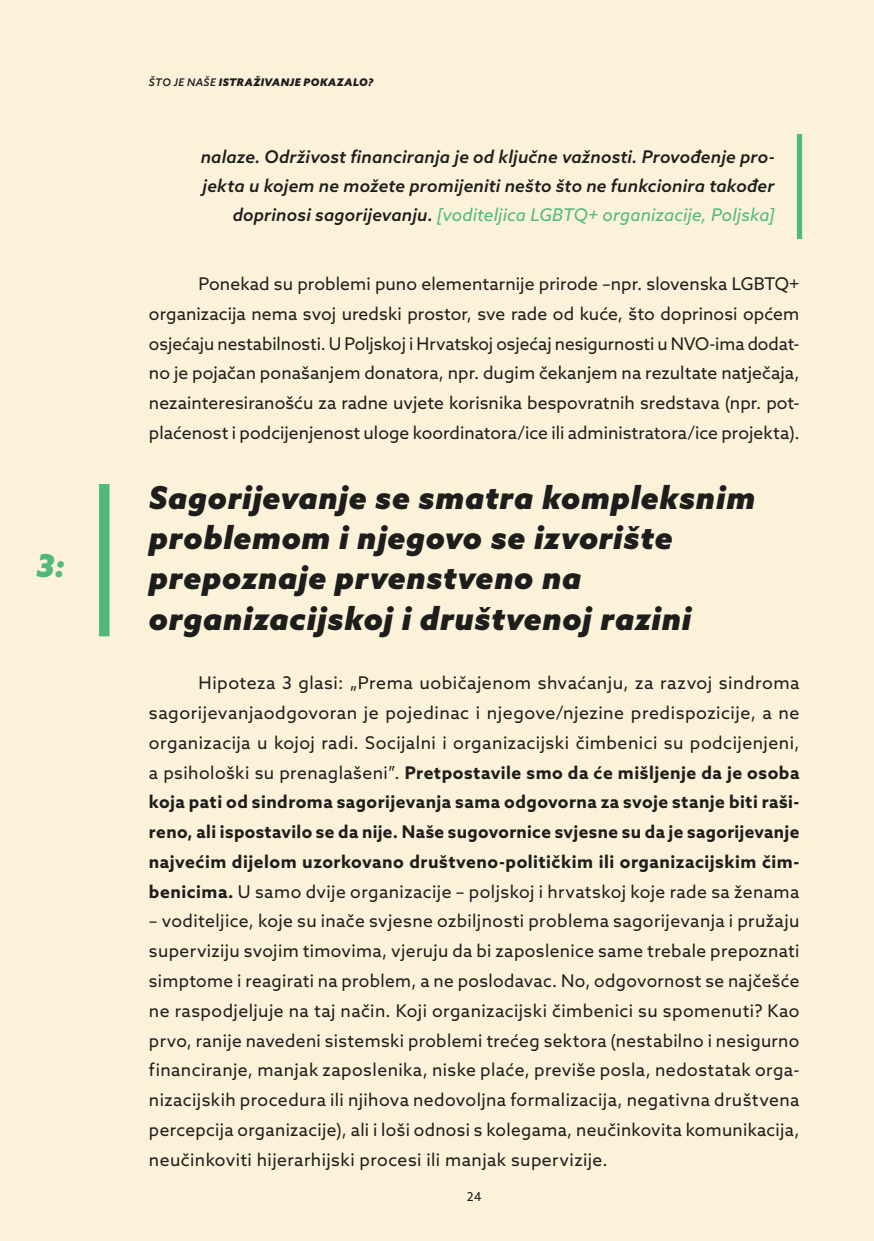
<style>
.page{position:relative;width:874px;height:1241px;background:#fff}
.page>*{position:absolute;margin:0;border:0;box-sizing:border-box;transform-origin:0 0}
.WYNIK_WIELKI{font:italic 900 31.5px/40.2px "Azo Sans";letter-spacing:.02em;color:#1d1d1b}
.WYNIK_WIELKI-2{font:italic 900 31.5px "Azo Sans";color:#4fba7a}
.t1{font:17.5px/29.8px "Azo Sans";letter-spacing:.02em;color:#1d1d1b;text-align:justify}
.quote{font:italic 500 17.5px/28.9px "Azo Sans";letter-spacing:.01em;color:#1d1d1b;text-align:right}
.t2{font:12.25px "Azo Sans";color:#1d1d1b}
.navigation_top{font:italic 900 10.5px "Azo Sans";letter-spacing:.05em;color:#1d1d1b}
.s1{font-weight:500}
.s2{font-weight:400;color:#4fba7a}
.s3{font-weight:700}
</style>
<div class="page">
<div style="left:0;top:0;width:873px;height:1240px;background:#fcf2d9"></div>
<div style="left:796px;top:134px;width:5px;height:105px;background:#4fba7a"></div>
<div style="left:99px;top:484px;width:10px;height:152px;background:#4fba7a"></div>
<p class="WYNIK_WIELKI-2" style="left:36px;top:544px;width:30px">3:</p>
<p class="navigation_top" style="left:149px;top:75px;width:226px"><span class="s1">ŠTO JE NAŠE</span> ISTRAŽIVANJE POKAZALO?</p>
<p class="quote" style="left:200px;top:142px;width:575px">nalaze. Održivost financiranja je od ključne važnosti. Provođenje pro&shy;jekta u kojem ne možete promijeniti nešto što ne funkcionira također doprinosi sagorijevanju. <span class="s2">[voditeljica LGBTQ+ organizacije, Poljska]</span></p>
<p class="t1" style="left:149px;top:268px;width:651px;text-indent:50px">Ponekad su problemi puno elementarnije prirode –npr. slovenska LGBTQ+ organizacija nema svoj uredski prostor, sve rade od kuće, što doprinosi općem osjećaju nestabilnosti. U Poljskoj i Hrvatskoj osjećaj nesigurnosti u NVO-ima dodat&shy;no je pojačan ponašanjem donatora, npr. dugim čekanjem na rezultate natječaja, nezainteresiranošću za radne uvjete korisnika bespovratnih sredstava (npr. pot&shy;plaćenost i podcijenjenost uloge koordinatora/ice ili administratora/ice projekta).</p>
<p class="WYNIK_WIELKI" style="left:149px;top:477px;width:607px">Sagorijevanje se smatra kompleksnim problemom i njegovo se izvorište prepoznaje prvenstveno na organizacijskoj i društvenoj razini</p>
<p class="t1" style="left:149px;top:667px;width:651px;text-indent:50px">Hipoteza 3 glasi: „Prema uobičajenom shvaćanju, za razvoj sindroma sagorijevanjaodgovoran je pojedinac i njegove/njezine predispozicije, a ne organizacija u kojoj radi. Socijalni i organizacijski čimbenici su podcijenjeni, a psihološki su prenaglašeni”. <span class="s3">Pretpostavile smo da će mišljenje da je osoba koja pati od sindroma sagorijevanja sama odgovorna za svoje stanje biti raši&shy;reno, ali ispostavilo se da nije. Naše sugovornice svjesne su da je sagorijevanje najvećim dijelom uzorkovano društveno-političkim ili organizacijskim čim&shy;benicima.</span> U samo dvije organizacije – poljskoj i hrvatskoj koje rade sa ženama</p>
<p class="t1" style="left:149px;top:905px;width:651px">– voditeljice, koje su inače svjesne ozbiljnosti problema sagorijevanja i pružaju superviziju svojim timovima, vjeruju da bi zaposlenice same trebale prepoznati simptome i reagirati na problem, a ne poslodavac. No, odgovornost se najčešće ne raspodjeljuje na taj način. Koji organizacijski čimbenici su spomenuti? Kao prvo, ranije navedeni sistemski problemi trećeg sektora (nestabilno i nesigurno financiranje, manjak zaposlenika, niske plaće, previše posla, nedostatak orga&shy;nizacijskih procedura ili njihova nedovoljna formalizacija, negativna društvena percepcija organizacije), ali i loši odnosi s kolegama, neučinkovita komunikacija, neučinkoviti hijerarhijski procesi ili manjak supervizije.</p>
<p class="t2" style="left:466px;top:1188px;width:16px">24</p>
</div>
